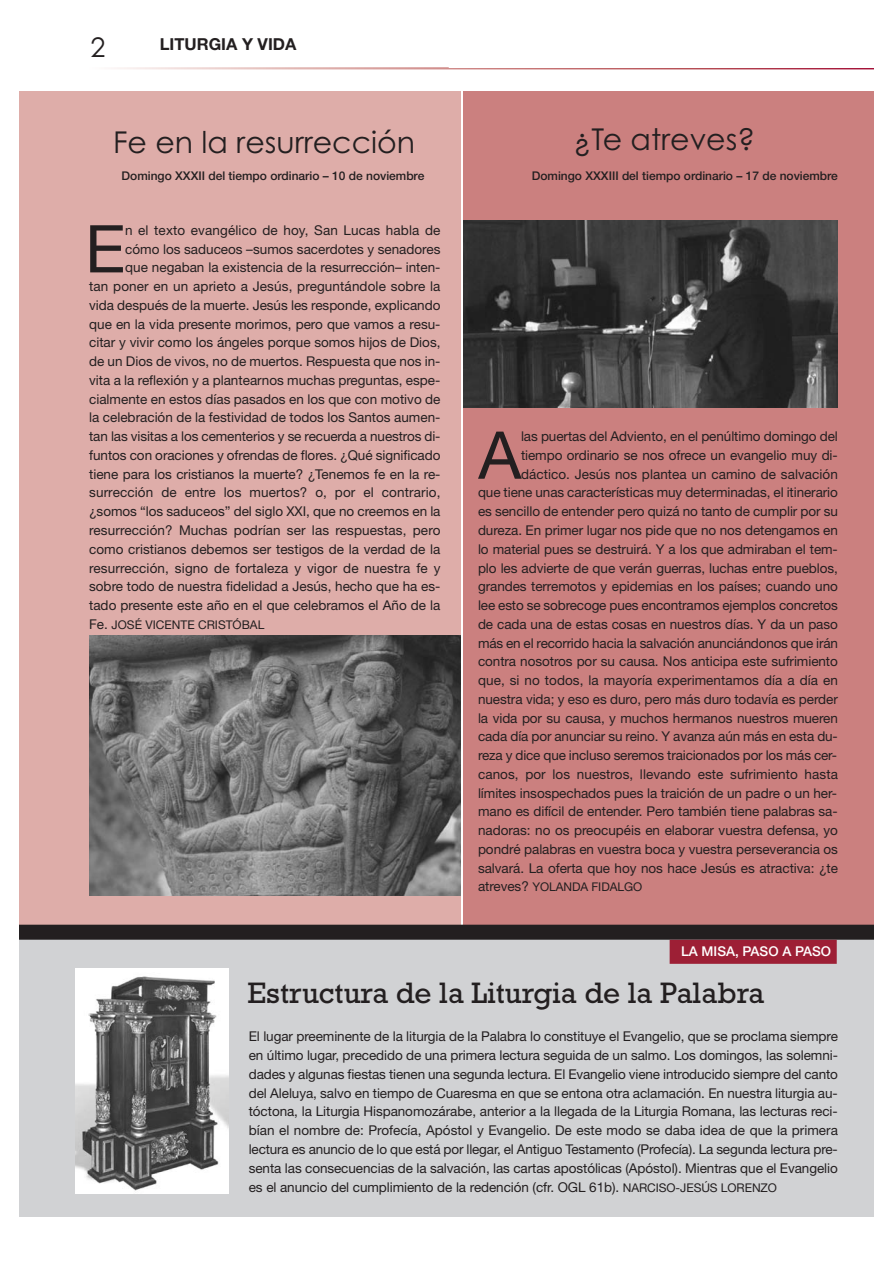
<style>
.page{position:relative;width:893px;height:1265px;background:#fff}
.page>*{position:absolute;margin:0;border:0;box-sizing:border-box;transform-origin:0 0}
.t1{font:66px "Helvetica Neue";color:#231f20}
.t2{font:30px "Rockwell";color:#231f20}
.t3{font:30px "Century Gothic";color:#231f20}
.t4{font:27px "Century Gothic";color:#231f20}
.t5{font:700 16.5px "Helvetica Neue";color:#231f20}
.t6{font:13.5px/18.8px "Helvetica Neue";letter-spacing:-.005em;color:#231f20;text-align:right}
.t7{font:500 13.5px "Helvetica Neue";color:#fff}
.t8{font:500 12px "Helvetica Neue";color:#231f20}
.t9{font:12px "Helvetica Neue";color:#231f20}
.s1{font-size:13.5px}
.s2{font-size:12px}
</style>
<div class="page">
<div style="left:20px;top:930px;width:853px;height:286px;background:#d1d2d4"></div>
<div style="left:463px;top:91px;width:410px;height:837px;background:#cb807f"></div>
<img style="left:117px;top:67px;width:756px;height:2px">
<div style="left:20px;top:91px;width:440px;height:837px;background:#deada9"></div>
<img style="left:75px;top:968px;width:154px;height:225px">
<img style="left:89px;top:635px;width:371px;height:260px">
<img style="left:463px;top:220px;width:374px;height:188px">
<div style="left:20px;top:924px;width:853px;height:15px;background:#231f20"></div>
<div style="left:669px;top:939px;width:167px;height:24px;background:#9d1f35"></div>
<h3 class="t4" style="left:91px;top:37px;width:16px">2</h3>
<p class="t5" style="left:160px;top:38px;width:138px">LITURGIA Y VIDA</p>
<h2 class="t3" style="left:113px;top:131px;width:303px">Fe en la resurrección</h2>
<p class="t8" style="left:122px;top:172px;width:304px">Domingo XXXII del tiempo ordinario – 10 de noviembre</p>
<p class="t6" style="left:89px;top:222px;width:353px">n el texto evangélico de hoy, San Lucas habla de cómo los saduceos –sumos sacerdotes y senadores<br>que negaban la existencia de la resurrección– inten-<br>tan poner en un aprieto a Jesús, preguntándole sobre la vida después de la muerte. Jesús les responde, explicando que en la vida presente morimos, pero que vamos a resu&shy;citar y vivir como los ángeles porque somos hijos de Dios, de un Dios de vivos, no de muertos. Respuesta que nos in&shy;vita a la reflexión y a plantearnos muchas preguntas, espe&shy;cialmente en estos días pasados en los que con motivo de la celebración de la festividad de todos los Santos aumen&shy;tan las visitas a los cementerios y se recuerda a nuestros di&shy;funtos con oraciones y ofrendas de flores. ¿Qué significado tiene para los cristianos la muerte? ¿Tenemos fe en la re&shy;surrección de entre los muertos? o, por el contrario, ¿somos “los saduceos” del siglo XXI, que no creemos en la resurrección? Muchas podrían ser las respuestas, pero como cristianos debemos ser testigos de la verdad de la resurrección, signo de fortaleza y vigor de nuestra fe y sobre todo de nuestra fidelidad a Jesús, hecho que ha es&shy;tado presente este año en el que celebramos el Año de la</p>
<p class="t9" style="left:89px;top:620px;width:177px"><span class="s1">Fe.</span> JOSÉ VICENTE CRISTÓBAL</p>
<h1 class="t1" style="left:85px;top:225px;width:42px">E</h1>
<h2 class="t3" style="left:573px;top:127px;width:183px">¿Te atreves?</h2>
<p class="t8" style="left:532px;top:171px;width:307px">Domingo XXXIII del tiempo ordinario – 17 de noviembre</p>
<p class="t6" style="left:478px;top:428px;width:361px">las puertas del Adviento, en el penúltimo domingo del tiempo ordinario se nos ofrece un evangelio muy di&shy;dáctico. Jesús nos plantea un camino de salvación<br>que tiene unas características muy determinadas, el itinerario es sencillo de entender pero quizá no tanto de cumplir por su dureza. En primer lugar nos pide que no nos detengamos en lo material pues se destruirá. Y a los que admiraban el tem&shy;plo les advierte de que verán guerras, luchas entre pueblos, grandes terremotos y epidemias en los países; cuando uno lee esto se sobrecoge pues encontramos ejemplos concretos de cada una de estas cosas en nuestros días. Y da un paso más en el recorrido hacia la salvación anunciándonos que irán contra nosotros por su causa. Nos anticipa este sufrimiento que, si no todos, la mayoría experimentamos día a día en nuestra vida; y eso es duro, pero más duro todavía es perder la vida por su causa, y muchos hermanos nuestros mueren cada día por anunciar su reino. Y avanza aún más en esta du&shy;reza y dice que incluso seremos traicionados por los más cer&shy;canos, por los nuestros, llevando este sufrimiento hasta límites insospechados pues la traición de un padre o un her&shy;mano es difícil de entender. Pero también tiene palabras sa&shy;nadoras: no os preocupéis en elaborar vuestra defensa, yo pondré palabras en vuestra boca y vuestra perseverancia os salvará. La oferta que hoy nos hace Jesús es atractiva: ¿te</p>
<p class="t9" style="left:478px;top:882px;width:166px"><span class="s1">atreves?</span> YOLANDA FIDALGO</p>
<h1 class="t1" style="left:478px;top:431px;width:44px">A</h1>
<p class="t7" style="left:681px;top:946px;width:151px">LA MISA, PASO A PASO</p>
<h2 class="t2" style="left:247px;top:982px;width:518px">Estructura de la Liturgia de la Palabra</h2>
<p class="t6" style="left:249px;top:1028px;width:590px;text-align:justify">El lugar preeminente de la liturgia de la Palabra lo constituye el Evangelio, que se proclama siempre en último lugar, precedido de una primera lectura seguida de un salmo. Los domingos, las solemni&shy;dades y algunas fiestas tienen una segunda lectura. El Evangelio viene introducido siempre del canto del Aleluya, salvo en tiempo de Cuaresma en que se entona otra aclamación. En nuestra liturgia au&shy;tóctona, la Liturgia Hispanomozárabe, anterior a la llegada de la Liturgia Romana, las lecturas reci&shy;bían el nombre de: Profecía, Apóstol y Evangelio. De este modo se daba idea de que la primera lectura es anuncio de lo que está por llegar, el Antiguo Testamento (Profecía). La segunda lectura pre&shy;senta las consecuencias de la salvación, las cartas apostólicas (Apóstol). Mientras que el Evangelio es el anuncio del cumplimiento de la redención (cfr. OGL 61b). <span class="s2">NARCISO-JESÚS LORENZO</span></p>
</div>
